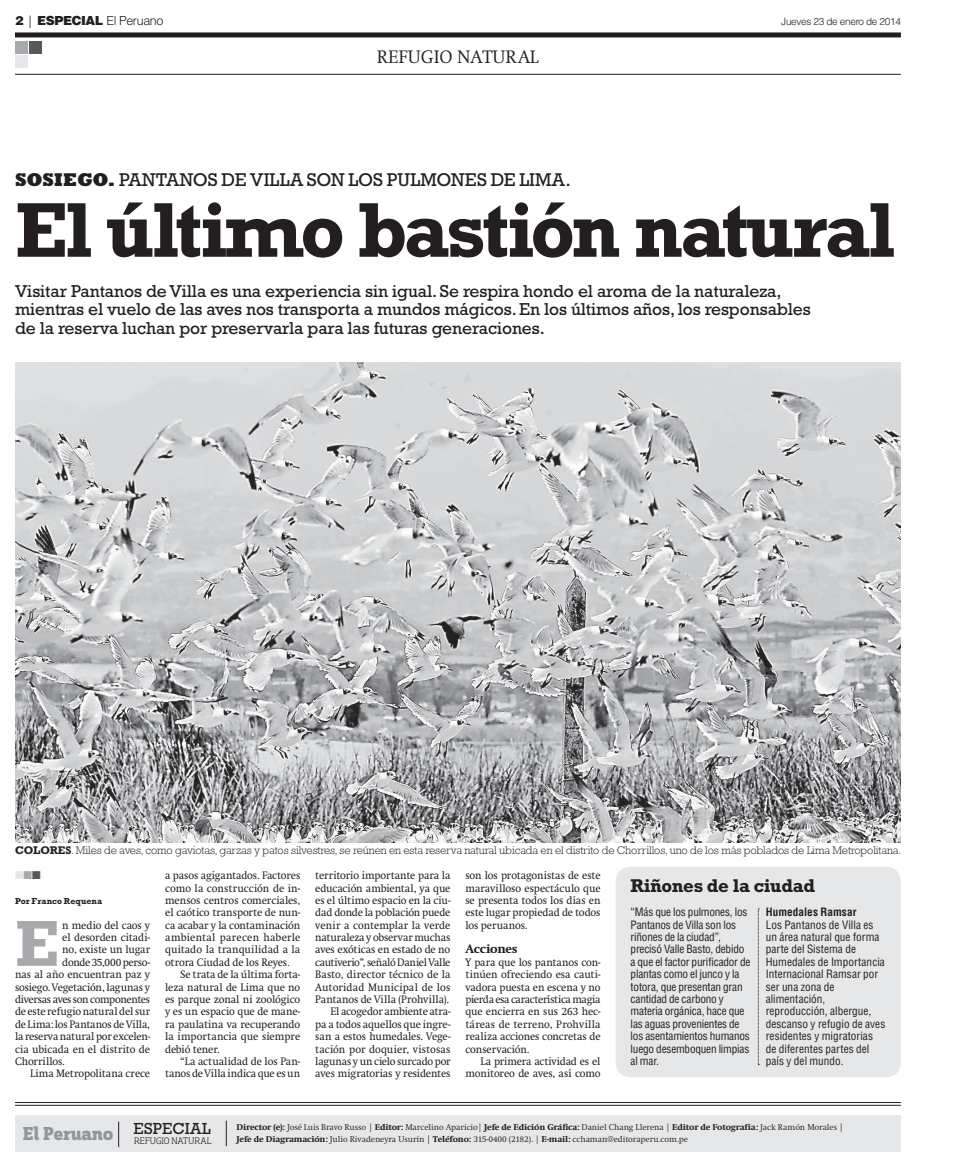
<style>
.page{position:relative;width:976px;height:1170px;background:#fff}
.page>*{position:absolute;margin:0;border:0;box-sizing:border-box;transform-origin:0 0}
.t1{font:700 78.75px "Rockwell Std";letter-spacing:-.04em;color:#231f20}
.t2{font:700 65.88px "Rockwell Std";color:#a7a9ac}
.t3{font:800 19.5px "Zine Slab Dis";color:#939598}
.t4{font:18.75px "Rockwell Std";color:#231f20}
.t5{font:700 18.75px "Rockwell Std";letter-spacing:-.02em;color:#231f20}
.t6{font:300 18.75px "Swift EF";color:#231f20}
.t7{font:17.5px/18.8px "Rockwell Std";letter-spacing:-.005em;color:#231f20}
.t8{font:16.25px "Rockwell Std";letter-spacing:.005em;color:#231f20}
.t9{font:300 12.5px "Helvetica LT Std";letter-spacing:-.03em;color:#231f20}
.t10{font:800 12.5px "Swift EF";letter-spacing:-.015em;color:#231f20}
.t11{font:11.25px/12.4px "Swift EF";letter-spacing:-.01em;color:#231f20;text-align:right;scale:.95 1}
.t12{font:condensed 11.25px/12.4px "Helvetica LT Std";letter-spacing:-.01em;color:#231f20}
.t13{font:300 11.25px "Rockwell Std";letter-spacing:-.01em;color:#231f20}
.t14{font:11.25px "Swift EF";letter-spacing:-.035em;color:#231f20;scale:.95 1}
.t15{font:11.25px "Swift EF";letter-spacing:.025em;color:#231f20;scale:.95 1}
.t16{font:11.25px "Swift EF";letter-spacing:-.03em;color:#231f20;scale:.95 1}
.t17{font:700 condensed 11.25px "Helvetica LT Std";letter-spacing:.005em;color:#231f20}
.t18{font:300 10px "Helvetica LT Std";letter-spacing:-.03em;color:#231f20}
.t19{font:300 8.75px "Swift EF";letter-spacing:-.01em;color:#231f20}
.t20{font:700 8.75px "Rockwell Std";letter-spacing:.005em;color:#231f20}
.t21{font:300 8.75px "Soho Std";letter-spacing:.005em;color:#231f20}
.s1{font-weight:900}
.s2{font-weight:800}
.s3{font-weight:700}
</style>
<div class="page">
<div style="left:15px;top:32px;width:885px;height:5px;background:#231f20"></div>
<hr style="left:15px;top:74px;width:885px;height:1px;background:#231f20">
<div style="left:15px;top:1114px;width:885px;height:37px;background:#e6e7e8"></div>
<hr style="left:15px;top:1104px;width:885px;height:1px;background:#231f20">
<svg style="left:118px;top:1121px;width:1px;height:25px"></svg>
<svg style="left:226px;top:1120px;width:1px;height:25px"></svg>
<hr style="left:15px;top:1102px;width:885px;height:1px;background:#231f20">
<div style="left:15px;top:55px;width:13px;height:13px;background:#e6e7e8"></div>
<div style="left:15px;top:41px;width:13px;height:13px;background:#a7a9ac"></div>
<div style="left:29px;top:41px;width:13px;height:13px;background:#58595b"></div>
<img style="left:15px;top:363px;width:885px;height:479px">
<div style="left:615px;top:866px;width:285px;height:211px;background:#e6e7e8;border-radius:15px"></div>
<svg style="left:757px;top:908px;width:2px;height:157px"></svg>
<p class="t9" style="left:15px;top:16px;width:150px"><span class="s1">2</span> | <span class="s1">ESPECIAL</span> El Peruano</p>
<p class="t18" style="left:781px;top:18px;width:121px">Jueves 23 de enero de 2014</p>
<h3 class="t6" style="left:377px;top:49px;width:163px">REFUGIO NATURAL</h3>
<h3 class="t4" style="left:15px;top:172px;width:557px"><span class="s2">SOSIEGO.</span> PANTANOS DE VILLA SON LOS PULMONES DE LIMA.</h3>
<h1 class="t1" style="left:15px;top:200px;width:881px">El último bastión natural</h1>
<p class="t7" style="left:15px;top:283px;width:796px">Visitar Pantanos de Villa es una experiencia sin igual. Se respira hondo el aroma de la naturaleza, mientras el vuelo de las aves nos transporta a mundos mágicos. En los últimos años, los responsables de la reserva luchan por preservarla para las futuras generaciones.</p>
<p class="t13" style="left:15px;top:846px;width:887px"><span class="s3">COLORES</span>. Miles de aves, como gaviotas, garzas y patos silvestres, se reúnen en esta reserva natural ubicada en el distrito de Chorrillos, uno de los más poblados de Lima Metropolitana.</p>
<p class="t20" style="left:15px;top:897px;width:89px">Por Franco Requena</p>
<h2 class="t2" style="left:15px;top:918px;width:45px">E</h2>
<p class="t11" style="left:62px;top:919px;width:94px">n medio del caos y</p>
<p class="t11" style="left:62px;top:932px;width:94px">el desorden citadi-</p>
<p class="t11" style="left:62px;top:944px;width:94px">no, existe un lugar</p>
<p class="t16" style="left:62px;top:957px;width:94px">donde 35,000 perso-</p>
<p class="t11" style="left:15px;top:969px;width:144px">nas al año encuentran paz y</p>
<p class="t11" style="left:15px;top:981px;width:144px">sosiego. Vegetación, lagunas y</p>
<p class="t14" style="left:15px;top:994px;width:144px">diversas aves son componentes</p>
<p class="t11" style="left:15px;top:1006px;width:144px">de este refugio natural del sur</p>
<p class="t11" style="left:15px;top:1018px;width:144px">de Lima: los Pantanos de Villa,</p>
<p class="t11" style="left:15px;top:1031px;width:144px">la reserva natural por excelen-</p>
<p class="t11" style="left:15px;top:1043px;width:144px">cia ubicada en el distrito de</p>
<p class="t11" style="left:15px;top:1055px;width:54px">Chorrillos.</p>
<p class="t11" style="left:30px;top:1068px;width:128px">Lima Metropolitana crece</p>
<p class="t11" style="left:165px;top:870px;width:144px">a pasos agigantados. Factores</p>
<p class="t11" style="left:165px;top:882px;width:144px">como la construcción de in-</p>
<p class="t11" style="left:165px;top:894px;width:144px">mensos centros comerciales,</p>
<p class="t11" style="left:165px;top:907px;width:144px">el caótico transporte de nun-</p>
<p class="t11" style="left:165px;top:919px;width:144px">ca acabar y la contaminación</p>
<p class="t15" style="left:165px;top:932px;width:144px">ambiental parecen haberle</p>
<p class="t11" style="left:165px;top:944px;width:144px">quitado la tranquilidad a la</p>
<p class="t11" style="left:165px;top:956px;width:132px">otrora Ciudad de los Reyes.</p>
<p class="t11" style="left:180px;top:969px;width:128px">Se trata de la última forta-</p>
<p class="t11" style="left:165px;top:981px;width:144px">leza natural de Lima que no</p>
<p class="t11" style="left:165px;top:993px;width:144px">es parque zonal ni zoológico</p>
<p class="t11" style="left:165px;top:1006px;width:144px">y es un espacio que de mane-</p>
<p class="t11" style="left:165px;top:1018px;width:144px">ra paulatina va recuperando</p>
<p class="t11" style="left:165px;top:1031px;width:144px">la importancia que siempre</p>
<p class="t11" style="left:165px;top:1043px;width:59px">debió tener.</p>
<p class="t11" style="left:180px;top:1055px;width:128px">“La actualidad de los Pan-</p>
<p class="t11" style="left:165px;top:1068px;width:144px">tanos de Villa indica que es un</p>
<p class="t11" style="left:315px;top:870px;width:144px">territorio importante para la educación ambiental, ya que es el último espacio en la ciu&shy;dad donde la población puede venir a contemplar la verde naturaleza y observar muchas aves exóticas en estado de no cautiverio”, señaló Daniel Valle<br>Basto, director técnico de la<br>Autoridad Municipal de los<br>Pantanos de Villa (Prohvilla).<br>El acogedor ambiente atra-<br>pa a todos aquellos que ingre&shy;san a estos humedales. Vege&shy;tación por doquier, vistosas lagunas y un cielo surcado por aves migratorias y residentes</p>
<p class="t11" style="left:465px;top:870px;width:144px;text-align:justify">son los protagonistas de este maravilloso espectáculo que se presenta todos los días en este lugar propiedad de todos los peruanos.</p>
<p class="t10" style="left:465px;top:944px;width:54px">Acciones</p>
<p class="t11" style="left:465px;top:956px;width:144px;text-align:justify">Y para que los pantanos con&shy;tinúen ofreciendo esa cauti&shy;vadora puesta en escena y no pierda esa característica magia que encierra en sus 263 hec&shy;táreas de terreno, Prohvilla realiza acciones concretas de conservación.</p>
<p class="t11" style="left:465px;top:1055px;width:144px">La primera actividad es el monitoreo de aves, así como</p>
<h3 class="t5" style="left:630px;top:878px;width:186px">Riñones de la ciudad</h3>
<p class="t17" style="left:765px;top:908px;width:92px">Humedales Ramsar</p>
<p class="t12" style="left:765px;top:919px;width:121px">Los Pantanos de Villa es un área natural que forma parte del Sistema de<br>Humedales de Importancia<br>Internacional Ramsar por ser una zona de alimentación, reproducción, albergue, descanso y refugio de aves residentes y migratorias de diferentes partes del país y del mundo.</p>
<p class="t12" style="left:630px;top:907px;width:121px">“Más que los pulmones, los<br>Pantanos de Villa son los riñones de la ciudad”, precisó Valle Basto, debido a que el factor purificador de plantas como el junco y la totora, que presentan gran cantidad de carbono y materia orgánica, hace que las aguas provenientes de los asentamientos humanos luego desemboquen limpias al mar.</p>
<h3 class="t8" style="left:133px;top:1122px;width:79px">ESPECIAL</h3>
<p class="t19" style="left:236px;top:1123px;width:608px"><span class="s2">Director (e):</span> José Luis Bravo Russo | <span class="s2">Editor:</span> Marcelino Aparicio| <span class="s2">Jefe de Edición Gráfica:</span> Daniel Chang Llerena | <span class="s2">Editor de Fotografía:</span> Jack Ramón Morales |</p>
<h3 class="t3" style="left:23px;top:1122px;width:92px">El Peruano</h3>
<p class="t19" style="left:236px;top:1135px;width:453px"><span class="s2">Jefe de Diagramación:</span> Julio Rivadeneyra Usurín | <span class="s2">Teléfono:</span> 315-0400 (2182). | <span class="s2">E-mail:</span> cchaman@editoraperu.com.pe</p>
<p class="t21" style="left:134px;top:1137px;width:79px">REFUGIO NATURAL</p>
</div>
